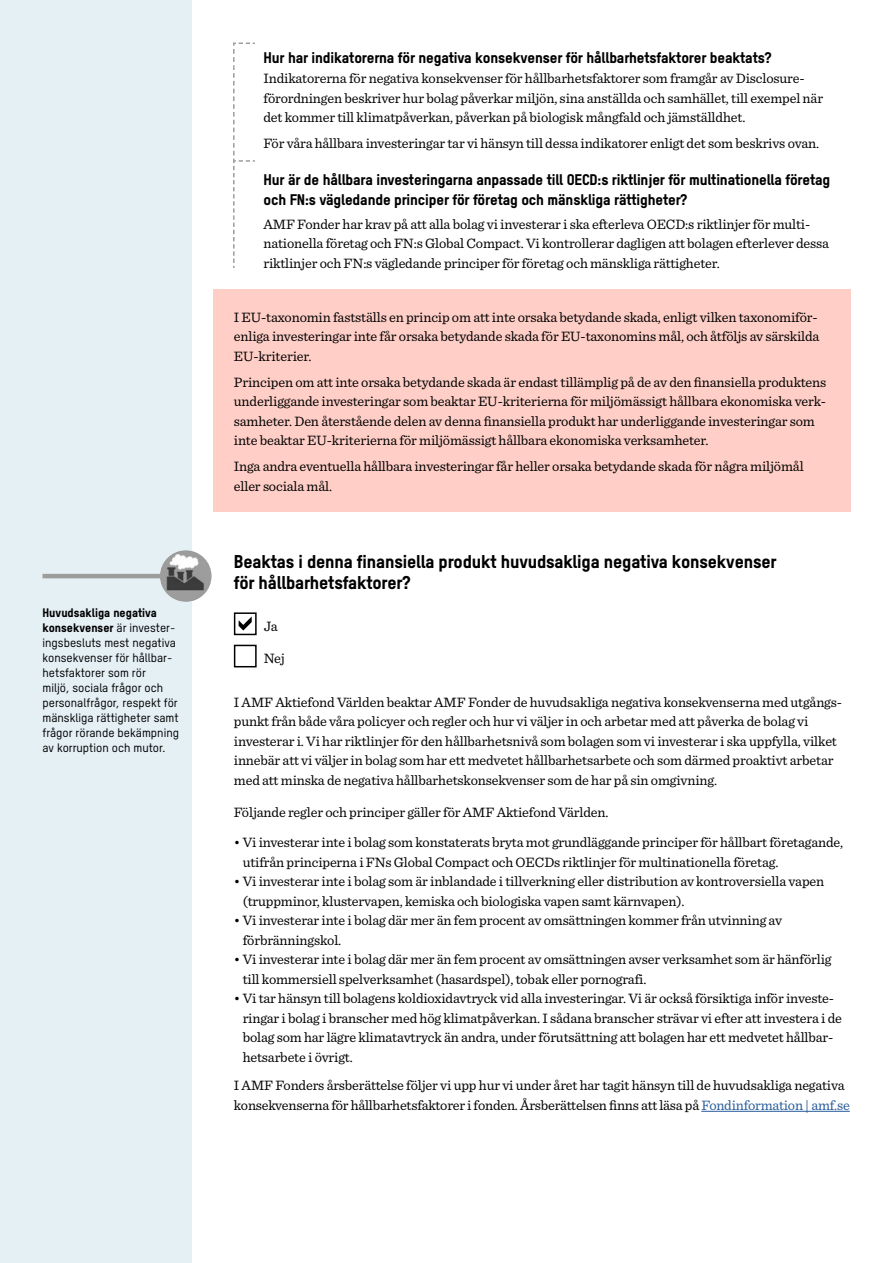
<style>
.page{position:relative;width:893px;height:1263px;background:#fff}
.page>*{position:absolute;margin:0;border:0;box-sizing:border-box;transform-origin:0 0}
.t1{font:18px/21px "T Star Heavy";letter-spacing:-.01em;color:#000}
.t2{font:15px/19.5px "T Star Heavy";letter-spacing:-.01em;color:#000}
.t3{font:14.25px/19.5px "Sentinel";letter-spacing:-.01em;color:#000}
.t4{font:12px/15px "T Star Medium";color:#000}
.t5{font:12px/15px "T Star Heavy";color:#000}
.s1{font-family:"T Star Medium"}
.s2{color:#275b9b}
</style>
<div class="page">
<div style="left:0;top:0;width:191px;height:1263px;background:#e5f0f5"></div>
<div style="left:213px;top:289px;width:637px;height:223px;background:#ffcfc7"></div>
<svg style="left:233px;top:42px;width:22px;height:226px"></svg>
<img style="left:160px;top:550px;width:52px;height:52px;border-radius:26px">
<hr style="left:43px;top:574px;width:122px;height:4px;background:#9d9d9c">
<div style="left:234px;top:612px;width:23px;height:23px;border:2px solid #000"></div>
<svg style="left:239px;top:616px;width:13px;height:14px"></svg>
<div style="left:234px;top:645px;width:23px;height:22px;border:2px solid #000"></div>
<hr style="left:701px;top:1111px;width:149px;height:1px;background:#275b9b">
<p class="t5" style="left:43px;top:605px;width:133px">Huvudsakliga negativa konsekvenser <span class="s1">är invester-</span></p>
<p class="t4" style="left:43px;top:635px;width:138px">ingsbesluts mest negativa konsekvenser för hållbar&shy;hetsfaktorer som rör<br>miljö, sociala frågor och personalfrågor, respekt för mänskliga rättigheter samt frågor rörande bekämpning av korruption och mutor.</p>
<p class="t2" style="left:263px;top:48px;width:509px">Hur har indikatorerna för negativa konsekvenser för hållbarhetsfaktorer beaktats?</p>
<p class="t3" style="left:263px;top:68px;width:561px">Indikatorerna för negativa konsekvenser för hållbarhetsfaktorer som framgår av Disclosure&shy;förordningen beskriver hur bolag påverkar miljön, sina anställda och samhället, till exempel när det kommer till klimatpåverkan, påverkan på biologisk mångfald och jämställdhet.</p>
<p class="t3" style="left:263px;top:133px;width:557px">För våra hållbara investeringar tar vi hänsyn till dessa indikatorer enligt det som beskrivs ovan.</p>
<p class="t2" style="left:263px;top:170px;width:568px">Hur är de hållbara investeringarna anpassade till OECD:s riktlinjer för multinationella företag och FN:s vägledande principer för företag och mänskliga rättigheter?</p>
<p class="t3" style="left:263px;top:214px;width:567px">AMF Fonder har krav på att alla bolag vi investerar i ska efterleva OECD:s riktlinjer för multi&shy;nationella företag och FN:s Global Compact. Vi kontrollerar dagligen att bolagen efterlever dessa riktlinjer och FN:s vägledande principer för företag och mänskliga rättigheter.</p>
<p class="t3" style="left:234px;top:306px;width:587px">I EU-taxonomin fastställs en princip om att inte orsaka betydande skada, enligt vilken taxonomiför&shy;enliga investeringar inte får orsaka betydande skada för EU-taxonomins mål, och åtföljs av särskilda<br>EU-kriterier.</p>
<p class="t3" style="left:234px;top:371px;width:594px">Principen om att inte orsaka betydande skada är endast tillämplig på de av den finansiella produktens underliggande investeringar som beaktar EU-kriterierna för miljömässigt hållbara ekonomiska verk&shy;samheter. Den återstående delen av denna finansiella produkt har underliggande investeringar som inte beaktar EU-kriterierna för miljömässigt hållbara ekonomiska verksamheter.</p>
<p class="t3" style="left:234px;top:456px;width:571px">Inga andra eventuella hållbara investeringar får heller orsaka betydande skada för några miljömål eller sociala mål.</p>
<p class="t1" style="left:234px;top:551px;width:544px">Beaktas i denna finansiella produkt huvudsakliga negativa konsekvenser för hållbarhetsfaktorer?</p>
<p class="t3" style="left:264px;top:615px;width:16px">Ja</p>
<p class="t3" style="left:264px;top:647px;width:23px">Nej</p>
<p class="t3" style="left:234px;top:691px;width:610px">I AMF Aktiefond Världen beaktar AMF Fonder de huvudsakliga negativa konsekvenserna med utgångs&shy;punkt från både våra policyer och regler och hur vi väljer in och arbetar med att påverka de bolag vi investerar i. Vi har riktlinjer för den hållbarhetsnivå som bolagen som vi investerar i ska uppfylla, vilket innebär att vi väljer in bolag som har ett medvetet hållbarhetsarbete och som därmed proaktivt arbetar med att minska de negativa hållbarhetskonsekvenser som de har på sin omgivning.</p>
<p class="t3" style="left:234px;top:802px;width:376px">Följande regler och principer gäller för AMF Aktiefond Världen.</p>
<p class="t3" style="left:243px;top:832px;width:602px;text-indent:-9px">• Vi investerar inte i bolag som konstaterats bryta mot grundläggande principer för hållbart företagande, utifrån principerna i FNs Global Compact och OECDs riktlinjer för multinationella företag.</p>
<p class="t3" style="left:243px;top:871px;width:583px;text-indent:-9px">• Vi investerar inte i bolag som är inblandade i tillverkning eller distribution av kontroversiella vapen (truppminor, klustervapen, kemiska och biologiska vapen samt kärnvapen).</p>
<p class="t3" style="left:243px;top:910px;width:541px;text-indent:-9px">• Vi investerar inte i bolag där mer än fem procent av omsättningen kommer från utvinning av förbränningskol.</p>
<p class="t3" style="left:243px;top:949px;width:590px;text-indent:-9px">• Vi investerar inte i bolag där mer än fem procent av omsättningen avser verksamhet som är hänförlig till kommersiell spelverksamhet (hasardspel), tobak eller pornografi.</p>
<p class="t3" style="left:243px;top:988px;width:601px;text-indent:-9px">• Vi tar hänsyn till bolagens koldioxidavtryck vid alla investeringar. Vi är också försiktiga inför investe&shy;ringar i bolag i branscher med hög klimatpåverkan. I sådana branscher strävar vi efter att investera i de bolag som har lägre klimatavtryck än andra, under förutsättning att bolagen har ett medvetet hållbar&shy;hetsarbete i övrigt.</p>
<p class="t3" style="left:234px;top:1075px;width:617px">I AMF Fonders årsberättelse följer vi upp hur vi under året har tagit hänsyn till de huvudsakliga negativa konsekvenserna för hållbarhetsfaktorer i fonden. Årsberättelsen finns att läsa på <span class="s2">Fondinformation | amf.se</span></p>
</div>
